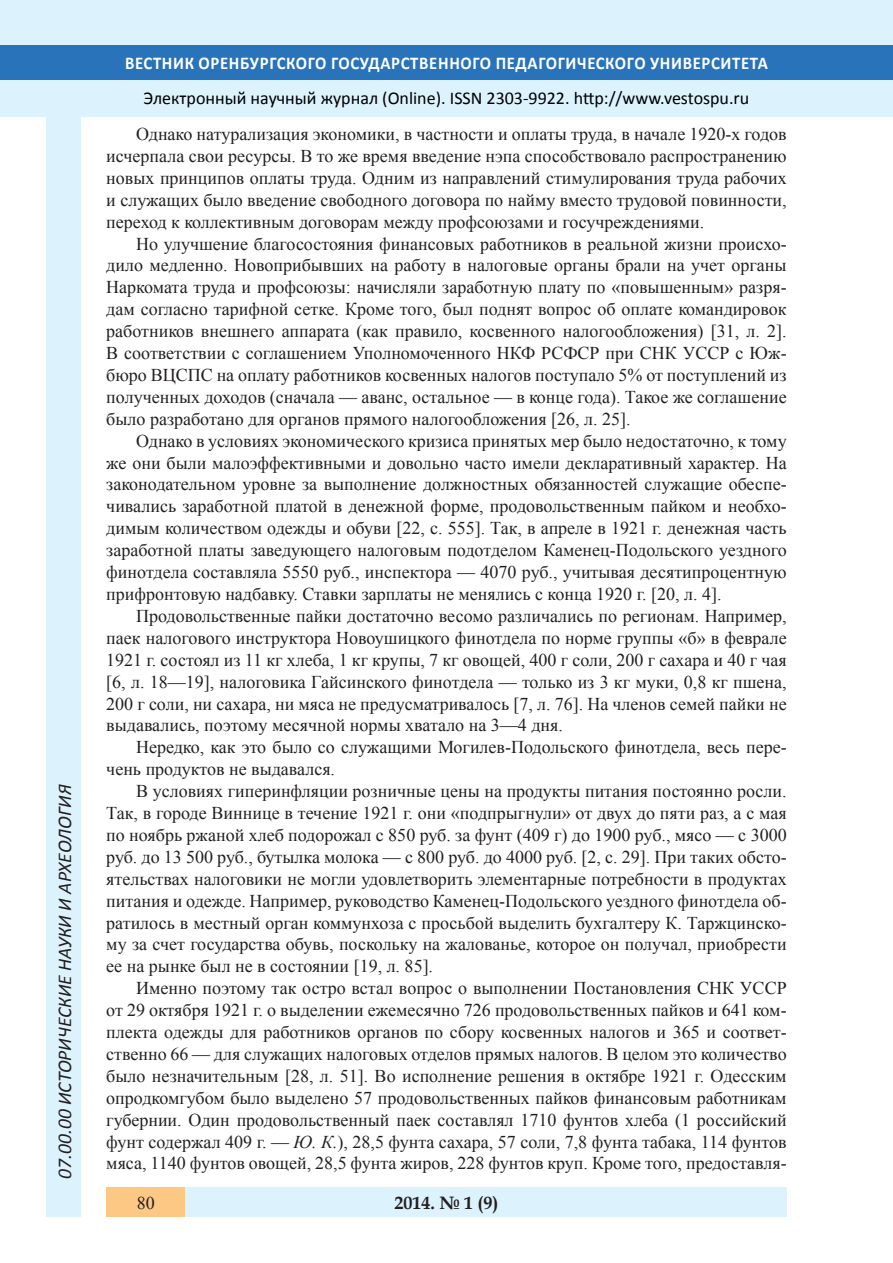
<style>
.page{position:relative;width:893px;height:1263px;background:#fff}
.page>*{position:absolute;margin:0;border:0;box-sizing:border-box;transform-origin:0 0}
.t1{font:italic 19.5px "Calibri";color:#231f20}
.Стиль2{font:18px/21.9px "Times New Roman";color:#231f20;text-align:justify}
.t2{font:18px "Calibri";color:#000}
.t3{font:700 18px "Calibri";letter-spacing:.04em;color:#fff;scale:.93 1}
.t4{font:700 18px "Book Antiqua";color:#231f20}
.s1{font-style:italic}
</style>
<div class="page">
<div style="left:0;top:0;width:893px;height:116px;background:#dcf2fc"></div>
<div style="left:0;top:45px;width:893px;height:34px;background:#2873ba"></div>
<div style="left:106px;top:1188px;width:681px;height:29px;background:#dcf2fc"></div>
<div style="left:106px;top:1188px;width:79px;height:29px;background:#fdc784"></div>
<div style="left:47px;top:116px;width:34px;height:1101px;background:#dcf2fc"></div>
<p class="t1" style="left:51px;top:1179px;width:395px;rotate:-90deg">07.00.00 ИСТОРИЧЕСКИЕ НАУКИ И АРХЕОЛОГИЯ</p>
<p class="t3" style="left:125px;top:51px;width:693px">ВЕСТНИК ОРЕНБУРГСКОГО ГОСУДАРСТВЕННОГО ПЕДАГОГИЧЕСКОГО УНИВЕРСИТЕТА</p>
<p class="t2" style="left:144px;top:86px;width:607px">Электронный научный журнал (Online). ISSN 2303-9922. http://www.vestospu.ru</p>
<p class="Стиль2" style="left:106px;top:123px;width:682px;text-indent:30px">Однако натурализация экономики, в частности и оплаты труда, в начале 1920-х годов исчерпала свои ресурсы. В то же время введение нэпа способствовало распространению новых принципов оплаты труда. Одним из направлений стимулирования труда рабочих и служащих было введение свободного договора по найму вместо трудовой повинности, переход к коллективным договорам между профсоюзами и госучреждениями.</p>
<p class="Стиль2" style="left:106px;top:232px;width:682px;text-indent:30px">Но улучшение благосостояния финансовых работников в реальной жизни происхо&shy;дило медленно. Новоприбывших на работу в налоговые органы брали на учет органы Наркомата труда и профсоюзы: начисляли заработную плату по «повышенным» разря&shy;дам согласно тарифной сетке. Кроме того, был поднят вопрос об оплате командировок работников внешнего аппарата (как правило, косвенного налогообложения) [31, л. 2].<br>В соответствии с соглашением Уполномоченного НКФ РСФСР при СНК УССР с Юж&shy;бюро ВЦСПС на оплату работников косвенных налогов поступало 5% от поступлений из полученных доходов (сначала — аванс, остальное — в конце года). Такое же соглашение было разработано для органов прямого налогообложения [26, л. 25].</p>
<p class="Стиль2" style="left:106px;top:429px;width:682px;text-indent:30px">Однако в условиях экономического кризиса принятых мер было недостаточно, к тому же они были малоэффективными и довольно часто имели декларативный характер. На законодательном уровне за выполнение должностных обязанностей служащие обеспе&shy;чивались заработной платой в денежной форме, продовольственным пайком и необхо&shy;димым количеством одежды и обуви [22, с. 555]. Так, в апреле в 1921 г. денежная часть заработной платы заведующего налоговым подотделом Каменец-Подольского уездного финотдела составляла 5550 руб., инспектора — 4070 руб., учитывая десятипроцентную прифронтовую надбавку. Ставки зарплаты не менялись с конца 1920 г. [20, л. 4].</p>
<p class="Стиль2" style="left:106px;top:605px;width:682px;text-indent:30px">Продовольственные пайки достаточно весомо различались по регионам. Например, паек налогового инструктора Новоушицкого финотдела по норме группы «б» в феврале 1921 г. состоял из 11 кг хлеба, 1 кг крупы, 7 кг овощей, 400 г соли, 200 г сахара и 40 г чая [6, л. 18—19], налоговика Гайсинского финотдела — только из 3 кг муки, 0,8 кг пшена, 200 г соли, ни сахара, ни мяса не предусматривалось [7, л. 76]. На членов семей пайки не выдавались, поэтому месячной нормы хватало на 3—4 дня.</p>
<p class="Стиль2" style="left:106px;top:736px;width:682px;text-indent:30px">Нередко, как это было со служащими Могилев-Подольского финотдела, весь пере&shy;чень продуктов не выдавался.</p>
<p class="Стиль2" style="left:106px;top:780px;width:682px;text-indent:30px">В условиях гиперинфляции розничные цены на продукты питания постоянно росли.<br>Так, в городе Виннице в течение 1921 г. они «подпрыгнули» от двух до пяти раз, а с мая по ноябрь ржаной хлеб подорожал с 850 руб. за фунт (409 г) до 1900 руб., мясо — с 3000 руб. до 13 500 руб., бутылка молока — с 800 руб. до 4000 руб. [2, с. 29]. При таких обсто&shy;ятельствах налоговики не могли удовлетворить элементарные потребности в продуктах питания и одежде. Например, руководство Каменец-Подольского уездного финотдела об&shy;ратилось в местный орган коммунхоза с просьбой выделить бухгалтеру К. Таржцинско&shy;му за счет государства обувь, поскольку на жалованье, которое он получал, приобрести ее на рынке был не в состоянии [19, л. 85].</p>
<p class="Стиль2" style="left:106px;top:977px;width:682px;text-indent:30px">Именно поэтому так остро встал вопрос о выполнении Постановления СНК УССР от 29 октября 1921 г. о выделении ежемесячно 726 продовольственных пайков и 641 ком&shy;плекта одежды для работников органов по сбору косвенных налогов и 365 и соответ&shy;ственно 66 — для служащих налоговых отделов прямых налогов. В целом это количество было незначительным [28, л. 51]. Во исполнение решения в октябре 1921 г. Одесским опродкомгубом было выделено 57 продовольственных пайков финансовым работникам губернии. Один продовольственный паек составлял 1710 фунтов хлеба (1 российский фунт содержал 409 г. — <span class="s1">Ю. К.</span>), 28,5 фунта сахара, 57 соли, 7,8 фунта табака, 114 фунтов мяса, 1140 фунтов овощей, 28,5 фунта жиров, 228 фунтов круп. Кроме того, предоставля-</p>
<p class="Стиль2" style="left:137px;top:1191px;width:19px">80</p>
<p class="t4" style="left:394px;top:1190px;width:106px">2014. № 1 (9)</p>
</div>
